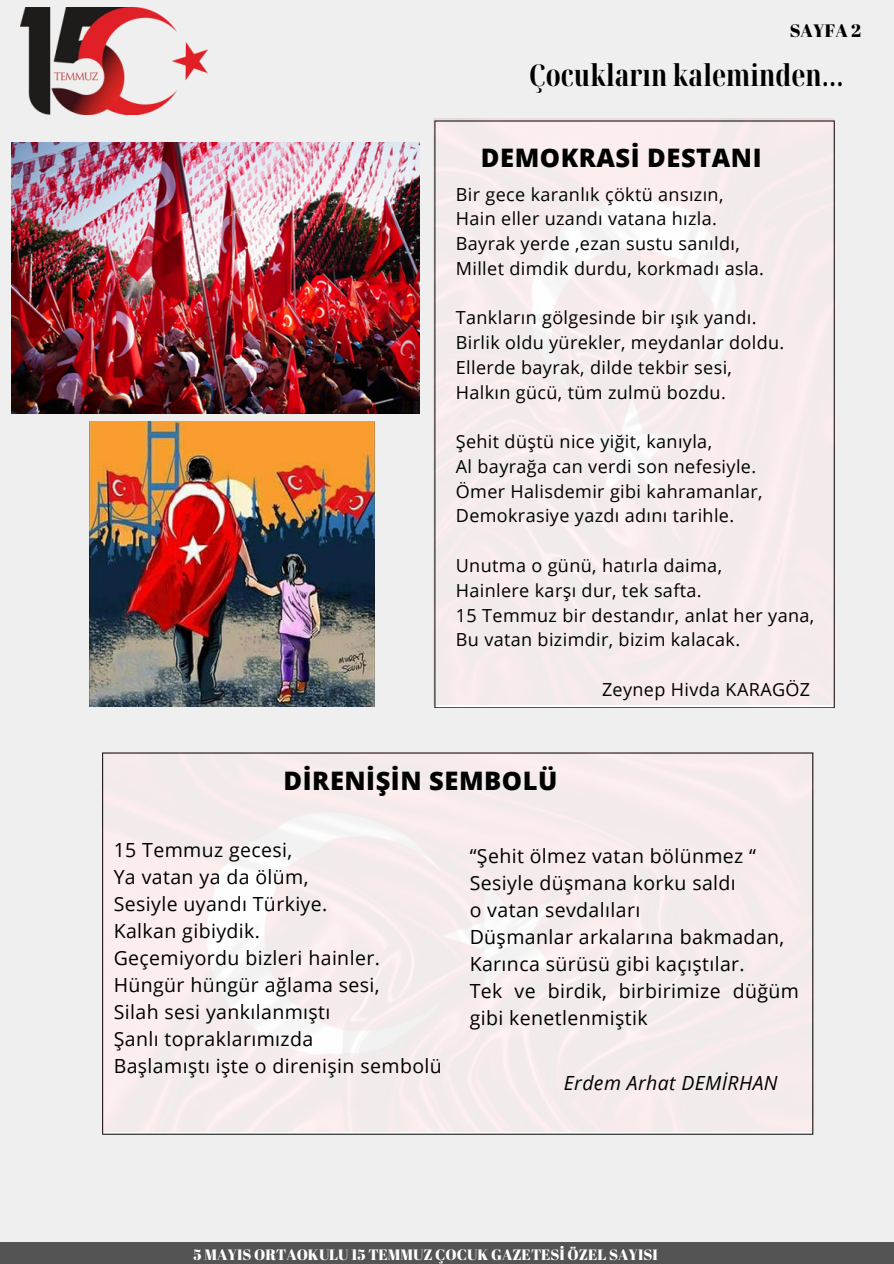
<style>
.page{position:relative;width:894px;height:1264px;background:#fff}
.page>*{position:absolute;margin:0;border:0;box-sizing:border-box;transform-origin:0 0}
.t1{font:700 extra-condensed 30px "Noto Serif Display";color:#000}
.t2{font:800 25.5px "Open Sans";letter-spacing:.02em;color:#000}
.t3{font:19.5px/27px "Open Sans";letter-spacing:.02em;color:#000}
.t4{font:italic 19.5px "Open Sans";letter-spacing:.02em;color:#000}
.t5{font:18px/24.8px "Open Sans";letter-spacing:.02em;color:#000}
.t6{font:18px "Abril Fatface";color:#000}
.t7{font:15px "Abril Fatface";color:#fff}
</style>
<div class="page">
<div style="left:0;top:0;width:893px;height:1263px;background:#efefef"></div>
<div style="left:0;top:1241px;width:893px;height:22px;background:#545454"></div>
<img style="left:20px;top:7px;width:187px;height:107px">
<img style="left:12px;top:142px;width:407px;height:271px">
<img style="left:90px;top:422px;width:284px;height:284px">
<img style="left:102px;top:752px;width:711px;height:379px">
<img style="left:434px;top:119px;width:400px;height:585px">
<p class="t6" style="left:789px;top:18px;width:73px">SAYFA 2</p>
<h1 class="t1" style="left:529px;top:54px;width:316px">Çocukların kaleminden...</h1>
<h2 class="t2" style="left:481px;top:138px;width:282px">DEMOKRASİ DESTANI</h2>
<p class="t5" style="left:455px;top:181px;width:309px">Bir gece karanlık çöktü ansızın, Hain eller uzandı vatana hızla.<br>Bayrak yerde ,ezan sustu sanıldı, Millet dimdik durdu, korkmadı asla.</p>
<p class="t5" style="left:455px;top:305px;width:330px">Tankların gölgesinde bir ışık yandı.<br>Birlik oldu yürekler, meydanlar doldu.<br>Ellerde bayrak, dilde tekbir sesi, Halkın gücü, tüm zulmü bozdu.</p>
<p class="t5" style="left:455px;top:429px;width:308px">Şehit düştü nice yiğit, kanıyla,<br>Al bayrağa can verdi son nefesiyle.<br>Ömer Halisdemir gibi kahramanlar, Demokrasiye yazdı adını tarihle.</p>
<p class="t5" style="left:455px;top:552px;width:360px">Unutma o günü, hatırla daima,<br>Hainlere karşı dur, tek safta.<br>15 Temmuz bir destandır, anlat her yana, Bu vatan bizimdir, bizim kalacak.</p>
<p class="t5" style="left:602px;top:676px;width:210px">Zeynep Hivda KARAGÖZ</p>
<h2 class="t2" style="left:283px;top:761px;width:275px">DİRENİŞİN SEMBOLÜ</h2>
<p class="t3" style="left:114px;top:835px;width:329px">15 Temmuz gecesi,<br>Ya vatan ya da ölüm,<br>Sesiyle uyandı Türkiye.<br>Kalkan gibiydik.<br>Geçemiyordu bizleri hainler.<br>Hüngür hüngür ağlama sesi,<br>Silah sesi yankılanmıştı<br>Şanlı topraklarımızda<br>Başlamıştı işte o direnişin sembolü</p>
<p class="t3" style="left:469px;top:842px;width:331px">“Şehit ölmez vatan bölünmez “<br>Sesiyle düşmana korku saldı<br>o vatan sevdalıları<br>Düşmanlar arkalarına bakmadan,<br>Karınca sürüsü gibi kaçıştılar.<br>Tek ve birdik, birbirimize düğüm gibi kenetlenmiştik</p>
<p class="t4" style="left:563px;top:1069px;width:215px">Erdem Arhat DEMİRHAN</p>
<p class="t7" style="left:194px;top:1244px;width:465px">5 MAYIS ORTAOKULU 15 TEMMUZ ÇOCUK GAZETESİ ÖZEL SAYISI</p>
</div>
